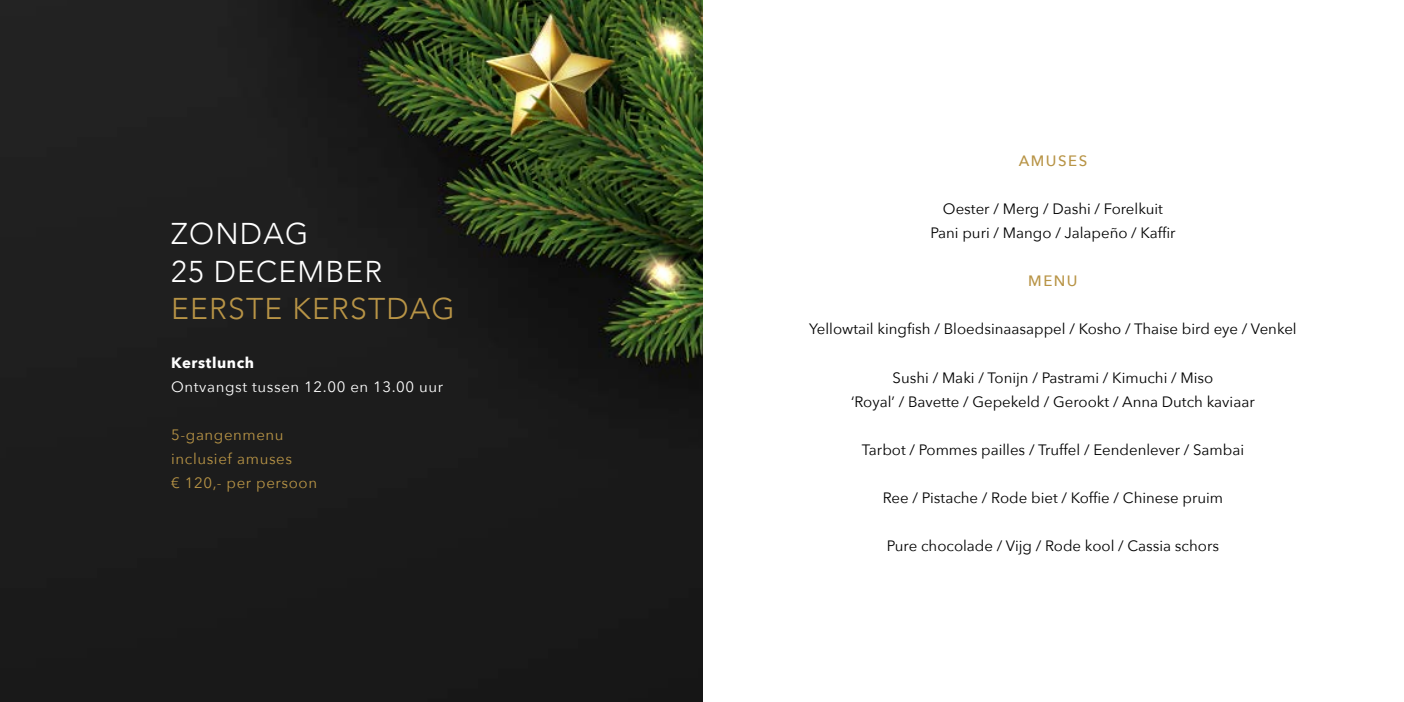
<style>
.page{position:relative;width:1404px;height:702px;background:#fff}
.page>*{position:absolute;margin:0;border:0;box-sizing:border-box;transform-origin:0 0}
.t1{font:300 30px/37.5px "Avenir";letter-spacing:.04em;color:#fff}
.t2{font:300 30px "Avenir";letter-spacing:.04em;color:#b89446}
.t3{font:15px/24px "Avenir Next";color:#000;text-align:center}
.t4{font:15px/24px "Avenir Next";letter-spacing:.04em;color:#b89446}
.t5{font:15px "Avenir Next";letter-spacing:.04em;color:#fff}
.t6{font:700 15px "Avenir Next";letter-spacing:.04em;color:#fff}
.t7{font:500 15px "Avenir Next";letter-spacing:.1em;color:#b89446}
</style>
<div class="page">
<img style="left:0;top:0;width:702px;height:702px">
<h1 class="t1" style="left:171px;top:215px;width:213px">ZONDAG<br>25 DECEMBER</h1>
<h1 class="t2" style="left:171px;top:291px;width:285px">EERSTE KERSTDAG</h1>
<p class="t6" style="left:171px;top:349px;width:84px">Kerstlunch</p>
<p class="t5" style="left:171px;top:373px;width:273px">Ontvangst tussen 12.00 en 13.00 uur</p>
<p class="t4" style="left:171px;top:421px;width:147px">5-gangenmenu inclusief amuses<br>€ 120,- per persoon</p>
<p class="t7" style="left:1018px;top:148px;width:70px">AMUSES</p>
<p class="t3" style="left:930px;top:196px;width:247px">Oester / Merg / Dashi / Forelkuit<br>Pani puri / Mango / Jalapeño / Kaffir</p>
<p class="t7" style="left:1028px;top:268px;width:51px">MENU</p>
<p class="t3" style="left:809px;top:316px;width:489px">Yellowtail kingfish / Bloedsinaasappel / Kosho / Thaise bird eye / Venkel</p>
<p class="t3" style="left:851px;top:364px;width:405px">Sushi / Maki / Tonijn / Pastrami / Kimuchi / Miso<br>‘Royal’ / Bavette / Gepekeld / Gerookt / Anna Dutch kaviaar</p>
<p class="t3" style="left:861px;top:436px;width:384px">Tarbot / Pommes pailles / Truffel / Eendenlever / Sambai</p>
<p class="t3" style="left:882px;top:484px;width:342px">Ree / Pistache / Rode biet / Koffie / Chinese pruim</p>
<p class="t3" style="left:886px;top:532px;width:333px">Pure chocolade / Vijg / Rode kool / Cassia schors</p>
</div>
